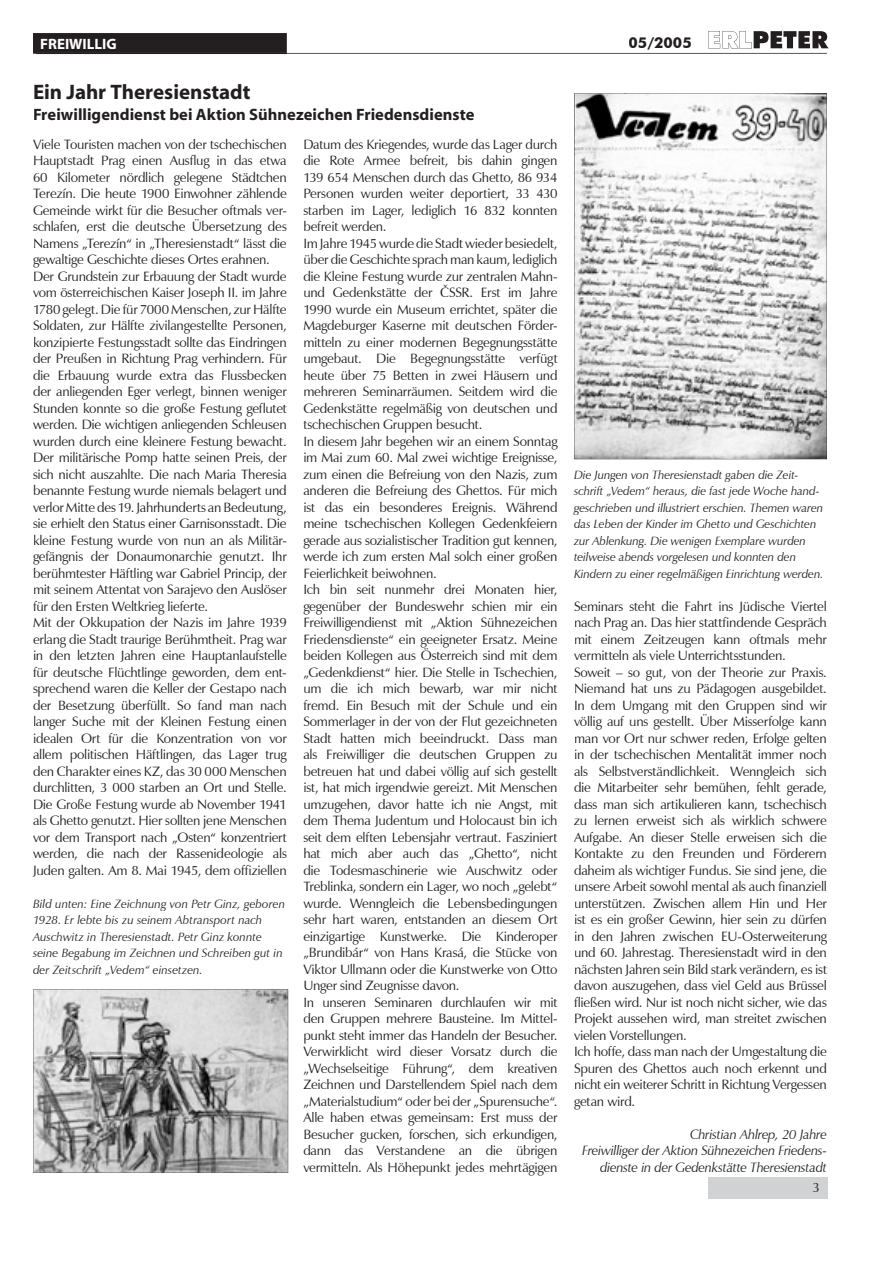
<style>
.page{position:relative;width:893px;height:1263px;background:#fff}
.page>*{position:absolute;margin:0;border:0;box-sizing:border-box;transform-origin:0 0}
.t1{font:700 21px "Myriad";letter-spacing:-.005em;color:#231f20}
.t2{font:700 16.5px "Myriad";color:#231f20}
.t3{font:700 15px "Myriad";color:#fff}
.t4{font:700 15px "Futura BT";color:#231f20}
.t5{font:13.5px/16.5px "Zapf Humanist 601 BT";letter-spacing:-.02em;color:#231f20}
.t6{font:italic 13.5px/16.5px "Zapf Humanist 601 BT";letter-spacing:-.02em;color:#231f20;text-align:right}
.t7{font:italic 12px/16.5px "Zapf Humanist 601 BT";letter-spacing:-.005em;color:#231f20}
</style>
<div class="page">
<div style="left:708px;top:1177px;width:120px;height:21px;background:#d1d2d4"></div>
<svg style="left:33px;top:31px;width:795px;height:23px"></svg>
<hr style="left:36px;top:53px;width:251px;height:1px;background:#231f20">
<img style="left:33px;top:989px;width:255px;height:184px">
<svg style="left:625px;top:146px;width:151px;height:260px"></svg>
<img style="left:574px;top:406px;width:253px;height:53px">
<img style="left:574px;top:94px;width:51px;height:313px">
<img style="left:776px;top:94px;width:51px;height:313px">
<img style="left:624px;top:94px;width:153px;height:52px">
<p class="t3" style="left:40px;top:36px;width:78px">FREIWILLIG</p>
<h1 class="t1" style="left:33px;top:81px;width:219px">Ein Jahr Theresienstadt</h1>
<p class="t2" style="left:33px;top:106px;width:443px">Freiwilligendienst bei Aktion Sühnezeichen Friedensdienste</p>
<p class="t5" style="left:33px;top:136px;width:255px">Viele Touristen machen von der tschechischen Hauptstadt Prag einen Ausflug in das etwa 60 Kilometer nördlich gelegene Städtchen Terezín. Die heute 1900 Einwohner zählende Gemeinde wirkt für die Besucher oftmals ver&shy;schlafen, erst die deutsche Übersetzung des Namens „Terezín“ in „Theresienstadt“ lässt die gewaltige Geschichte dieses Ortes erahnen.<br>Der Grundstein zur Erbauung der Stadt wurde vom österreichischen Kaiser Joseph II. im Jahre 1780 gelegt. Die für 7000 Menschen, zur Hälfte Soldaten, zur Hälfte zivil angestellte Personen, konzipierte Festungs stadt sollte das Eindringen der Preußen in Richtung Prag verhindern. Für die Erbauung wurde extra das Flussbecken der anliegenden Eger verlegt, binnen weniger Stunden konnte so die große Festung geflutet werden. Die wichtigen an liegen den Schleusen wurden durch eine kleinere Festung bewacht.<br>Der militärische Pomp hatte seinen Preis, der sich nicht auszahlte. Die nach Maria Theresia benannte Festung wurde niemals belagert und verlor Mitte des 19. Jahrhunderts an Bedeutung, sie erhielt den Status einer Garnisonsstadt. Die kleine Festung wurde von nun an als Militär&shy;gefängnis der Donaumonarchie genutzt. Ihr berühm tester Häftling war Gabriel Princip, der mit seinem Attentat von Sarajevo den Auslöser für den Ersten Weltkrieg lieferte.<br>Mit der Okkupation der Nazis im Jahre 1939 erlang die Stadt traurige Berühmtheit. Prag war in den letzten Jahren eine Hauptanlaufstelle für deutsche Flüchtlinge geworden, dem ent&shy;sprechend waren die Keller der Gestapo nach der Besetzung überfüllt. So fand man nach langer Suche mit der Kleinen Festung einen idealen Ort für die Konzentration von vor allem politischen Häftlingen, das Lager trug den Charakter eines KZ, das 30 000 Menschen durchlitten, 3 000 starben an Ort und Stelle.<br>Die Große Festung wurde ab November 1941 als Ghetto genutzt. Hier sollten jene Menschen vor dem Transport nach „Osten“ konzentriert werden, die nach der Rassen ideologie als Juden galten. Am 8. Mai 1945, dem offiziellen</p>
<p class="t5" style="left:303px;top:136px;width:256px">Datum des Kriegendes, wurde das Lager durch die Rote Armee befreit, bis dahin gingen 139 654 Menschen durch das Ghetto, 86 934<br>Personen wurden weiter deportiert, 33 430 starben im Lager, lediglich 16 832 konnten befreit werden.<br>Im Jahre 1945 wurde die Stadt wieder besiedelt, über die Geschichte sprach man kaum, lediglich die Kleine Festung wurde zur zentralen Mahn&shy;und Gedenkstätte der ČSSR. Erst im Jahre 1990 wurde ein Museum errichtet, später die Magdeburger Kaserne mit deutschen Förder&shy;mitteln zu einer modernen Begegnungsstätte umge baut. Die Begegnungsstätte verfügt heute über 75 Betten in zwei Häusern und mehreren Seminarräumen. Seitdem wird die Gedenk stätte regelmäßig von deutschen und tschechischen Gruppen besucht.<br>In diesem Jahr begehen wir an einem Sonntag im Mai zum 60. Mal zwei wichtige Ereignisse, zum einen die Befreiung von den Nazis, zum anderen die Befreiung des Ghettos. Für mich ist das ein besonderes Ereignis. Während meine tschechischen Kollegen Gedenkfeiern gerade aus sozialistischer Tradition gut kennen, werde ich zum ersten Mal solch einer großen Feierlichkeit beiwohnen.<br>Ich bin seit nunmehr drei Monaten hier, gegenüber der Bundeswehr schien mir ein Freiwilligendienst mit „Aktion Sühnezeichen Friedens dienste“ ein geeigneter Ersatz. Meine beiden Kollegen aus Österreich sind mit dem „Gedenkdienst“ hier. Die Stelle in Tschechien, um die ich mich bewarb, war mir nicht fremd. Ein Besuch mit der Schule und ein Sommerlager in der von der Flut ge zeichneten Stadt hatten mich beeindruckt. Dass man als Freiwilliger die deutschen Gruppen zu betreuen hat und dabei völlig auf sich gestellt ist, hat mich irgendwie gereizt. Mit Menschen umzugehen, davor hatte ich nie Angst, mit dem Thema Judentum und Holocaust bin ich seit dem elften Lebensjahr vertraut. Fasziniert hat mich aber auch das „Ghetto“, nicht die Todesmaschinerie wie Ausch witz oder Treblinka, sondern ein Lager, wo noch „gelebt“ wurde. Wenngleich die Lebensbedingungen sehr hart waren, entstanden an diesem Ort einzigartige Kunstwerke. Die Kinderoper „Brundibár“ von Hans Krasá, die Stücke von Viktor Ullmann oder die Kunstwerke von Otto Unger sind Zeugnisse davon.<br>In unseren Seminaren durchlaufen wir mit den Gruppen mehrere Bausteine. Im Mittel&shy;punkt steht immer das Handeln der Besucher.<br>Verwirklicht wird dieser Vorsatz durch die „Wechselseitige Führung“, dem kreativen Zeichnen und Darstellendem Spiel nach dem „Materialstudium“ oder bei der „Spurensuche“.<br>Alle haben etwas ge mein sam: Erst muss der Besucher gucken, forschen, sich erkundigen, dann das Ver stan dene an die übrigen vermitteln. Als Höhe punkt jedes mehrtägigen</p>
<p class="t7" style="left:33px;top:895px;width:254px">Bild unten: Eine Zeichnung von Petr Ginz, geboren 1928. Er lebte bis zu seinem Abtransport nach Auschwitz in Theresienstadt. Petr Ginz konnte seine Begabung im Zeichnen und Schreiben gut in der Zeitschrift „Vedem“ einsetzen.</p>
<p class="t4" style="left:629px;top:34px;width:65px">05/2005</p>
<p class="t7" style="left:574px;top:466px;width:251px">Die Jungen von Theresienstadt gaben die Zeit&shy;schrift „Vedem“ heraus, die fast jede Woche hand&shy;geschrieben und illustriert erschien. Themen waren das Leben der Kinder im Ghetto und Geschichten zur Ablenkung. Die wenigen Exem plare wurden teilweise abends vorgelesen und konnten den Kindern zu einer regelmäßigen Einrichtung werden.</p>
<p class="t5" style="left:574px;top:598px;width:254px">Seminars steht die Fahrt ins Jüdische Viertel nach Prag an. Das hier stattfindende Gespräch mit einem Zeitzeugen kann oftmals mehr vermitteln als viele Unterrichtsstunden.<br>Soweit – so gut, von der Theorie zur Praxis.<br>Niemand hat uns zu Pädagogen ausgebildet.<br>In dem Umgang mit den Gruppen sind wir völlig auf uns gestellt. Über Misserfolge kann man vor Ort nur schwer reden, Erfolge gelten in der tschechischen Mentalität immer noch als Selbst ver ständlichkeit. Wenngleich sich die Mit arbeiter sehr bemühen, fehlt gerade, dass man sich arti kulieren kann, tschechisch zu lernen erweist sich als wirklich schwere Auf gabe. An dieser Stelle erweisen sich die Kon takte zu den Freunden und Förderern daheim als wichtiger Fundus. Sie sind jene, die unsere Arbeit sowohl mental als auch finanziell unterstützen. Zwischen allem Hin und Her ist es ein großer Gewinn, hier sein zu dürfen in den Jahren zwischen EU-Ost er weiterung und 60. Jahrestag. Theresien stadt wird in den nächsten Jahren sein Bild stark verändern, es ist davon auszu gehen, dass viel Geld aus Brüssel fließen wird. Nur ist noch nicht sicher, wie das Pro jekt aussehen wird, man streitet zwischen vielen Vorstellungen.<br>Ich hoffe, dass man nach der Umge staltung die Spuren des Ghettos auch noch erkennt und nicht ein weiterer Schritt in Richtung Vergessen getan wird.</p>
<p class="t6" style="left:582px;top:1126px;width:246px">Christian Ahlrep, 20 Jahre<br>Freiwilliger der Aktion Sühnezeichen Friedens&shy;dienste in der Gedenkstätte Theresienstadt</p>
<p class="t5" style="left:813px;top:1179px;width:9px">3</p>
</div>
